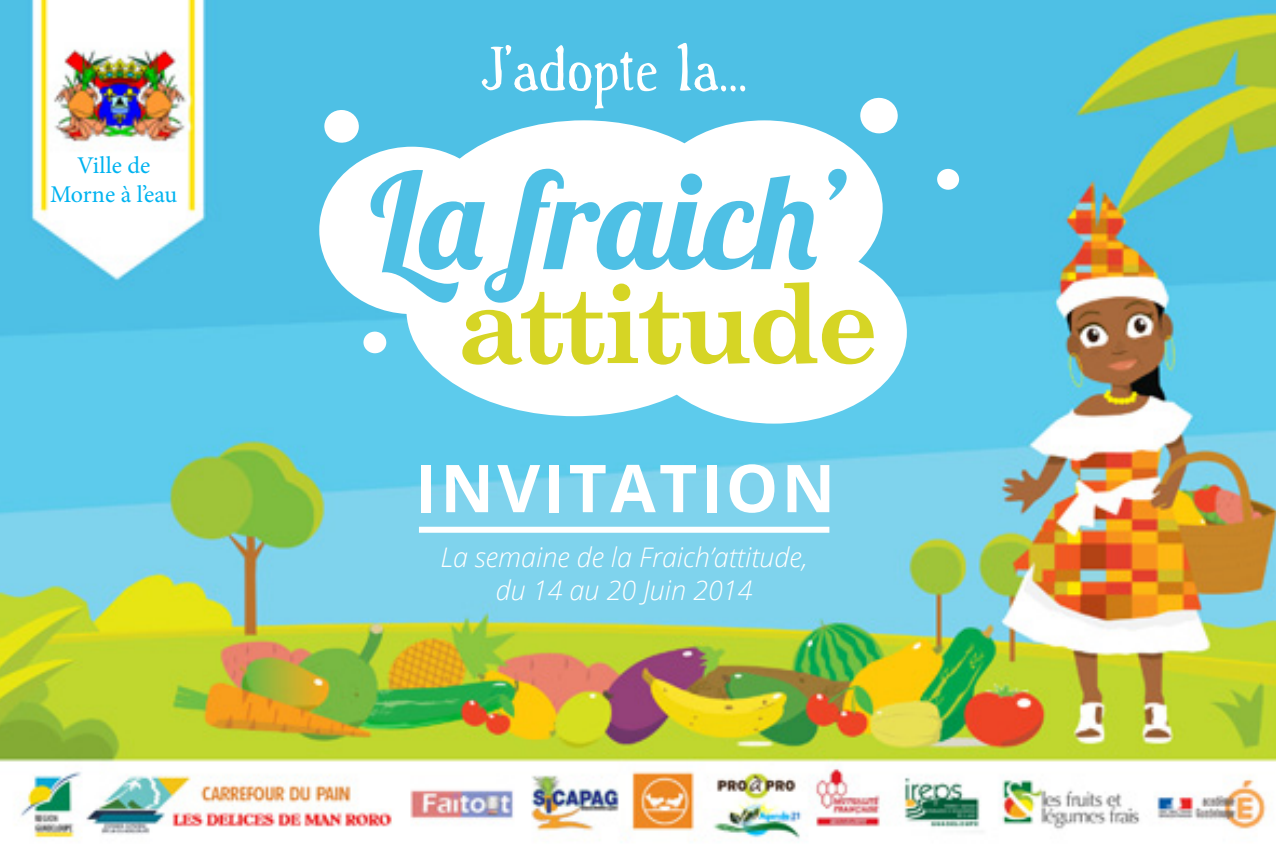
<style>
.page{position:relative;width:1276px;height:851px;background:#fff}
.page>*{position:absolute;margin:0;border:0;box-sizing:border-box;transform-origin:0 0}
.t1{font:66px "Han Srf";color:#fff}
.t2{font:700 66px "Open Sans";letter-spacing:.05em;color:#fff}
.t3{font:italic 300 27px/32.4px "Open Sans";color:#fff;text-align:center}
.t4{font:24px/28.8px "Minion Pro";color:#00b3f0;text-align:center}
</style>
<div class="page">
<img style="left:0;top:0;width:1276px;height:843px">
<div style="left:859px;top:97px;width:39px;height:37px;background:#fff;border-radius:50%"></div>
<div style="left:936px;top:168px;width:23px;height:22px;background:#fff;border-radius:50%"></div>
<svg style="left:324px;top:109px;width:35px;height:34px"></svg>
<svg style="left:319px;top:120px;width:588px;height:303px"></svg>
<svg style="left:462px;top:272px;width:412px;height:92px"></svg>
<div style="left:419px;top:526px;width:410px;height:6px;background:#fff"></div>
<p class="t4" style="left:50px;top:151px;width:129px">Ville de<br>Morne à l’eau</p>
<h1 class="t1" style="left:483px;top:35px;width:266px">J’adopte la...</h1>
<h1 class="t2" style="left:415px;top:441px;width:421px">INVITATION</h1>
<p class="t3" style="left:441px;top:540px;width:368px">La semaine de la Fraich’attitude, du 14 au 20 Juin 2014</p>
</div>
